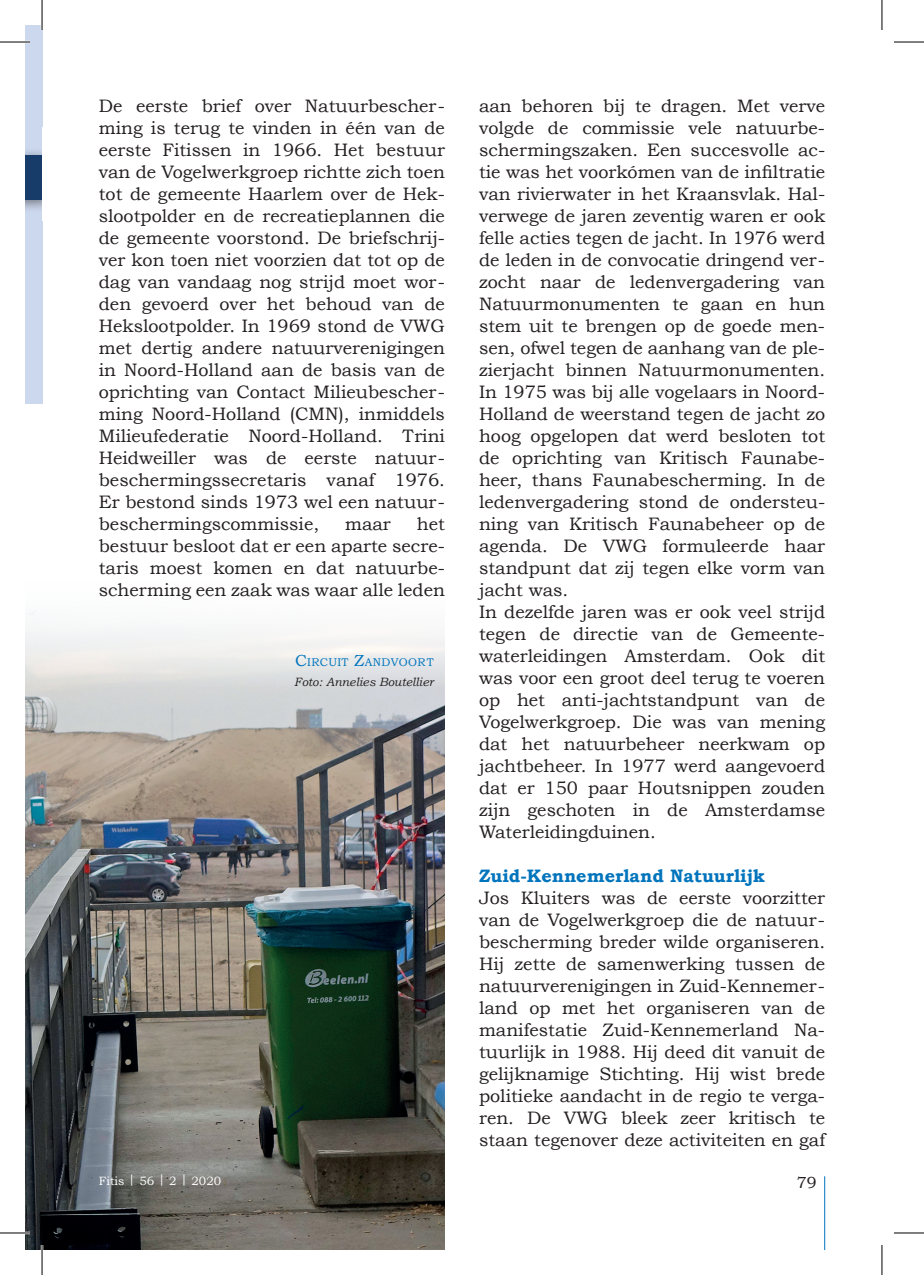
<style>
.page{position:relative;width:924px;height:1275px;background:#fff}
.page>*{position:absolute;margin:0;border:0;box-sizing:border-box;transform-origin:0 0}
.t1{font:18px/22px "Bookman Old Style";color:#231f20;text-align:justify}
.t2{font:700 18px "Bookman Old Style";color:#0074bc}
.t3{font:16px "Bookman Old Style";color:#231f20}
.t4{font:italic 12px "Bookman Old Style";color:#231f20}
.t5{font:12px "Bookman Old Style";color:#fff}
.t6{font:11.2px "Bookman Old Style";letter-spacing:.03em;color:#0074bc}
.s1{font-size:16px}
</style>
<div class="page">
<hr style="left:823px;top:1176px;width:1px;height:74px;background:#0074bc">
<img style="left:25px;top:611px;width:420px;height:639px">
<div style="left:25px;top:25px;width:17px;height:378px;background:#ccd8ee"></div>
<div style="left:25px;top:147px;width:31px;height:66px;background:#231f20;opacity:.55"></div>
<div style="left:25px;top:155px;width:17px;height:45px;background:#183c6a"></div>
<div style="left:42px;top:128px;width:31px;height:93px;background:#fff"></div>
<hr style="left:0;top:41px;width:30px;height:2px;background:#fff">
<hr style="left:0;top:1231px;width:30px;height:3px;background:#fff">
<hr style="left:41px;top:0;width:2px;height:30px;background:#fff">
<hr style="left:41px;top:1245px;width:2px;height:30px;background:#fff">
<hr style="left:0;top:42px;width:30px;height:1px;background:#000">
<hr style="left:893px;top:42px;width:30px;height:1px;background:#000">
<hr style="left:0;top:1232px;width:30px;height:1px;background:#000">
<hr style="left:893px;top:1232px;width:30px;height:1px;background:#000">
<hr style="left:42px;top:0;width:1px;height:30px;background:#000">
<hr style="left:42px;top:1245px;width:1px;height:30px;background:#000">
<hr style="left:881px;top:0;width:1px;height:30px;background:#000">
<hr style="left:881px;top:1245px;width:1px;height:30px;background:#000">
<p class="t1" style="left:99px;top:94px;width:347px">De eerste brief over Natuurbescher&shy;ming is terug te vinden in één van de eerste Fitissen in 1966. Het bestuur van de Vogelwerkgroep richtte zich toen tot de gemeente Haarlem over de Hek&shy;slootpolder en de recreatieplannen die de gemeente voorstond. De briefschrij&shy;ver kon toen niet voorzien dat tot op de dag van vandaag nog strijd moet wor&shy;den gevoerd over het behoud van de Hekslootpolder. In 1969 stond de VWG met dertig andere natuurverenigingen in Noord-Holland aan de basis van de oprichting van Contact Milieubescher&shy;ming Noord-Holland (CMN), inmiddels Milieufederatie Noord-Holland. Trini Heidweiller was de eerste natuur&shy;beschermingssecretaris vanaf 1976.<br>Er bestond sinds 1973 wel een natuur&shy;beschermingscommissie,</p>
<p class="t1" style="left:99px;top:512px;width:347px;text-indent:318px">het bestuur besloot dat er een aparte secre&shy;taris moest komen en dat natuurbe&shy;scherming een zaak was waar alle leden</p>
<p class="t1" style="left:345px;top:512px;width:47px">maar</p>
<p class="t6" style="left:295px;top:655px;width:140px"><span class="s1">C</span>IRCUIT <span class="s1">Z</span>ANDVOORT</p>
<p class="t4" style="left:294px;top:675px;width:141px">Foto: Annelies Boutellier</p>
<p class="t1" style="left:479px;top:94px;width:347px;text-align:left">aan behoren bij te dragen. Met verve volgde de commissie vele natuurbe&shy;schermingszaken. Een succesvolle ac&shy;tie was het voorkómen van de infiltratie van rivierwater in het Kraansvlak. Hal&shy;verwege de jaren zeventig waren er ook felle acties tegen de jacht. In 1976 werd de leden in de convocatie dringend ver&shy;zocht naar de ledenvergadering van Natuurmonumenten te gaan en hun stem uit te brengen op de goede men&shy;sen, ofwel tegen de aanhang van de ple&shy;zierjacht binnen Natuurmonumenten.<br>In 1975 was bij alle vogelaars in Noord-Holland de weerstand tegen de jacht zo hoog opgelopen dat werd besloten tot de oprichting van Kritisch Faunabe&shy;heer, thans Faunabescherming. In de ledenvergadering stond de ondersteu&shy;ning van Kritisch Faunabeheer op de agenda. De VWG formuleerde haar standpunt dat zij tegen elke vorm van jacht was.<br>In dezelfde jaren was er ook veel strijd tegen de directie van de Gemeente&shy;waterleidingen Amsterdam. Ook dit was voor een groot deel terug te voeren op het anti-jachtstandpunt van de Vogelwerkgroep. Die was van mening dat het natuurbeheer neerkwam op jachtbeheer. In 1977 werd aangevoerd dat er 150 paar Houtsnippen zouden zijn geschoten in de Amsterdamse Waterleidingduinen.</p>
<p class="t2" style="left:479px;top:864px;width:287px">Zuid-Kennemerland Natuurlijk</p>
<p class="t1" style="left:479px;top:886px;width:347px">Jos Kluiters was de eerste voorzitter van de Vogelwerkgroep die de natuur&shy;bescherming breder wilde organiseren.<br>Hij zette de samenwerking tussen de natuurverenigingen in Zuid-Kennemer&shy;land op met het organiseren van de manifestatie Zuid-Kennemerland Na&shy;tuurlijk in 1988. Hij deed dit vanuit de gelijknamige Stichting. Hij wist brede politieke aandacht in de regio te verga&shy;ren. De VWG bleek zeer kritisch te staan tegenover deze activiteiten en gaf</p>
<p class="t5" style="left:99px;top:1173px;width:124px">Fitis | 56 | 2 | 2020</p>
<p class="t3" style="left:796px;top:1173px;width:21px">79</p>
</div>
